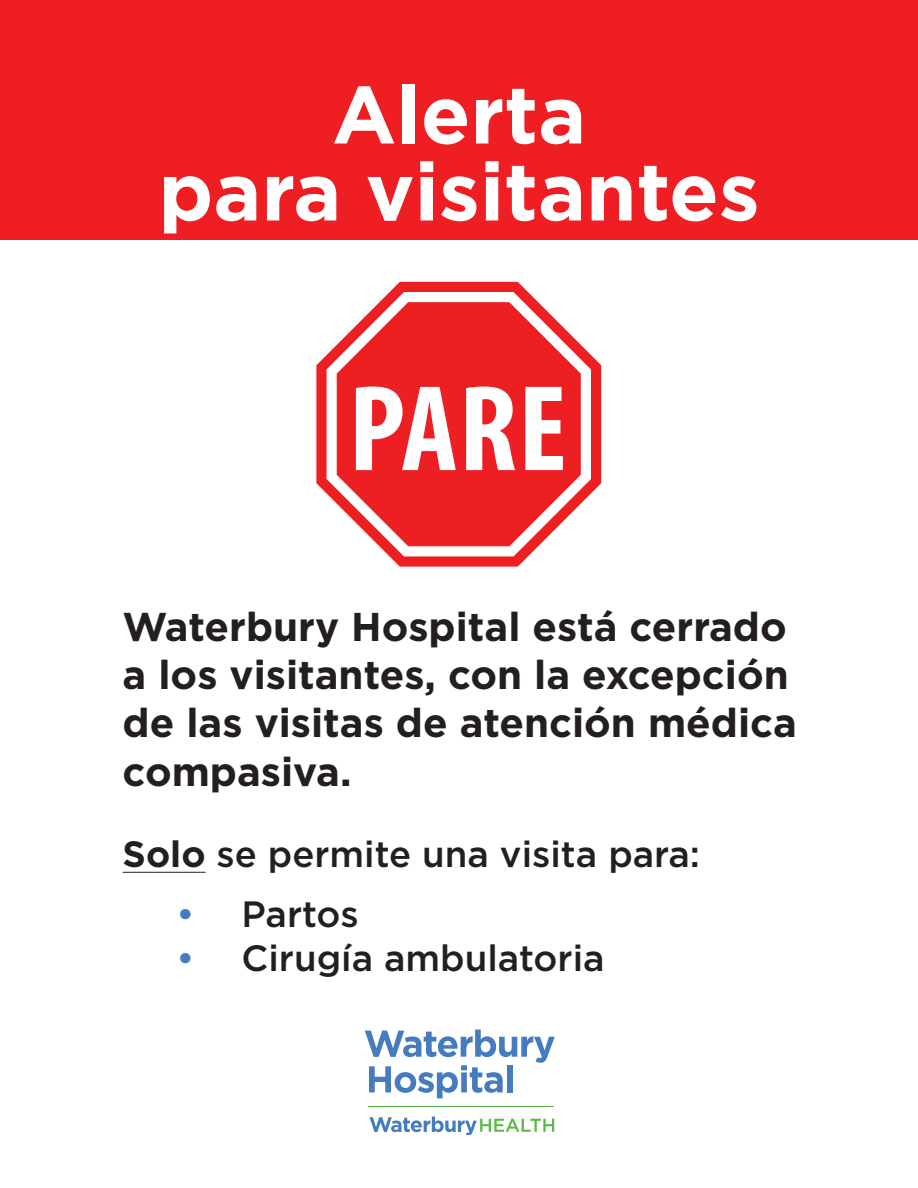
<style>
.page{position:relative;width:918px;height:1188px;background:#fff}
.page>*{position:absolute;margin:0;border:0;box-sizing:border-box;transform-origin:0 0}
.t1{font:700 81.15px/76.9px "Gotham";color:#fff;text-align:center}
.t2{font:700 40.2px/48.3px "Gotham";color:#231f20}
.t3{font:500 36.6px "Gotham";color:#231f20}
.s1{font-weight:700}
.s2{color:#457bbf}
</style>
<div class="page">
<div style="left:0;top:0;width:918px;height:240px;background:#ee1e23"></div>
<svg style="left:365px;top:1030px;width:190px;height:68px"></svg>
<div style="left:507px;top:1065px;width:5px;height:27px;background:#457bbf"></div>
<hr style="left:369px;top:1106px;width:185px;height:1px;background:#5aba47">
<svg style="left:370px;top:1117px;width:184px;height:17px"></svg>
<hr style="left:123px;top:872px;width:83px;height:1px;background:#231f20">
<svg style="left:316px;top:282px;width:285px;height:285px"></svg>
<svg style="left:327px;top:292px;width:264px;height:264px"></svg>
<svg style="left:337px;top:302px;width:244px;height:244px;fill:#ee1f23"></svg>
<svg style="left:356px;top:387px;width:100px;height:83px"></svg>
<svg style="left:466px;top:387px;width:49px;height:83px"></svg>
<svg style="left:525px;top:387px;width:38px;height:83px"></svg>
<h1 class="t1" style="left:159px;top:74px;width:603px">Alerta<br>para visitantes</h1>
<p class="t2" style="left:123px;top:602px;width:676px">Waterbury Hospital está cerrado a los visitantes, con la excepción de las visitas de atención médica compasiva.</p>
<p class="t3" style="left:123px;top:834px;width:579px"><span class="s1">Solo</span> se permite una visita para:</p>
<p class="t3" style="left:177px;top:893px;width:184px"><span class="s2">•</span> Partos</p>
<p class="t3" style="left:177px;top:937px;width:430px"><span class="s2">•</span> Cirugía ambulatoria</p>
</div>
